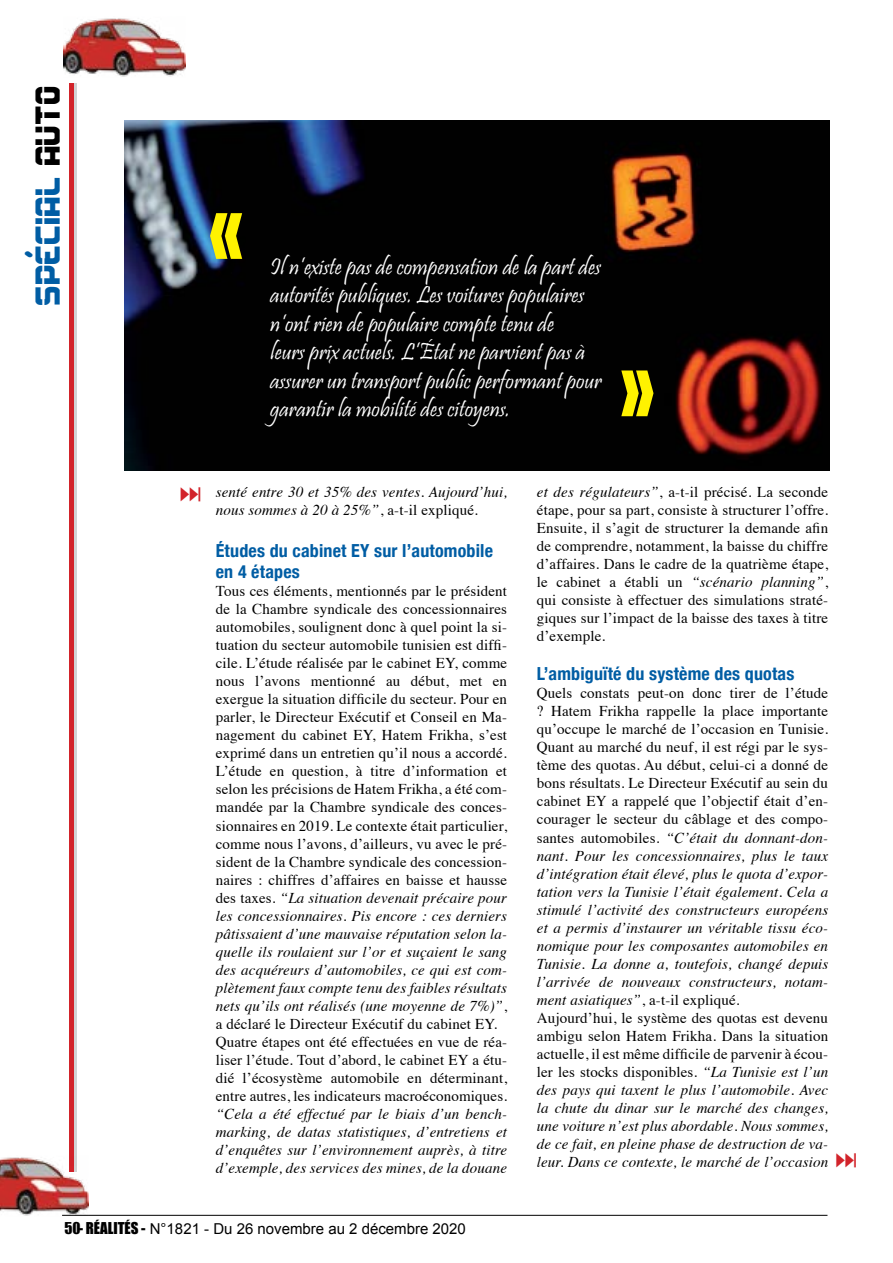
<style>
.page{position:relative;width:893px;height:1263px;background:#fff}
.page>*{position:absolute;margin:0;border:0;box-sizing:border-box;transform-origin:0 0}
.t1{font:900 85.5px "Benton Sans Extra Comp";color:#fff200}
.t2{font:36px "Soldier Laser Condensed";color:#005da4}
.t3{font:24px/28.5px "Pristina";color:#fff}
.t4{font:700 condensed 18px/21px "Helvetica Neue";letter-spacing:.01em;color:#005da4}
.t5{font:15px/18px "Times";letter-spacing:.01em;color:#000}
.t6{font:italic 15px/18px "Times";letter-spacing:.01em;color:#000}
.t7{font:15px "Arial";color:#000}
.s1{color:#000}
.s2{font-style:normal}
.s3{font-style:italic}
.s4{font-family:"Impact"}
</style>
<div class="page">
<hr style="left:62px;top:1215px;width:765px;height:1px;background:#000">
<div style="left:72px;top:83px;width:5px;height:1088px;background:#d1d3d4"></div>
<div style="left:69px;top:83px;width:5px;height:1088px;background:#d2232a"></div>
<img style="left:0;top:1157px;width:88px;height:59px">
<img style="left:64px;top:18px;width:121px;height:59px">
<img style="left:124px;top:120px;width:705px;height:351px">
<svg style="left:621px;top:370px;width:32px;height:46px"></svg>
<h2 class="t2" style="left:25px;top:306px;width:222px;rotate:-90deg">Spécial <span class="s1">Auto</span></h2>
<h1 class="t1" style="left:209px;top:178px;width:35px">«</h1>
<p class="t3" style="left:270px;top:256px;width:333px">Il n’existe pas de compensation de la part des autorités publiques. Les voitures populaires n’ont rien de populaire compte tenu de<br>leurs prix actuels. L’État ne parvient pas à assurer un transport public performant pour garantir la mobilité des citoyens.</p>
<p class="t6" style="left:216px;top:485px;width:293px">senté entre 30 et 35% des ventes. Aujourd’hui, nous sommes à 20 à 25%”<span class="s2">, a-t-il expliqué.</span></p>
<p class="t4" style="left:216px;top:540px;width:279px">Études du cabinet EY sur l’automobile en 4 étapes</p>
<p class="t5" style="left:216px;top:584px;width:293px">Tous ces éléments, mentionnés par le président de la Chambre syndicale des concessionnaires automobiles, soulignent donc à quel point la si&shy;tuation du secteur automobile tunisien est diffi&shy;cile. L’étude réalisée par le cabinet EY, comme nous l’avons mentionné au début, met en exergue la situation difficile du secteur. Pour en parler, le Directeur Exécutif et Conseil en Ma&shy;nagement du cabinet EY, Hatem Frikha, s’est exprimé dans un entretien qu’il nous a accordé.<br>L’étude en question, à titre d’information et selon les précisions de Hatem Frikha, a été com&shy;mandée par la Chambre syndicale des conces&shy;sionnaires en 2019. Le contexte était particulier, comme nous l’avons, d’ailleurs, vu avec le pré&shy;sident de la Chambre syndicale des concession&shy;naires : chiffres d’affaires en baisse et hausse des taxes. <span class="s3">“La situation devenait précaire pour les concessionnaires. Pis encore : ces derniers pâtissaient d’une mauvaise réputation selon la&shy;quelle ils roulaient sur l’or et suçaient le sang des acquéreurs d’automobiles, ce qui est com&shy;plètement faux compte tenu des faibles résultats nets qu’ils ont réalisés (une moyenne de 7%)”</span>, a déclaré le Directeur Exécutif du cabinet EY.<br>Quatre étapes ont été effectuées en vue de réa&shy;liser l’étude. Tout d’abord, le cabinet EY a étu&shy;dié l’écosystème automobile en déterminant, entre autres, les indicateurs macroéconomiques.</p>
<p class="t6" style="left:216px;top:1106px;width:293px;text-align:justify">“Cela a été effectué par le biais d’un bench&shy;marking, de datas statistiques, d’entretiens et d’enquêtes sur l’environnement auprès, à titre d’exemple, des services des mines, de la douane</p>
<p class="t5" style="left:537px;top:485px;width:293px;text-align:justify"><span class="s3">et des régulateurs”</span>, a-t-il précisé. La seconde étape, pour sa part, consiste à structurer l’offre.<br>Ensuite, il s’agit de structurer la demande afin de comprendre, notamment, la baisse du chiffre d’affaires. Dans le cadre de la quatrième étape, le cabinet a établi un <span class="s3">“scénario planning”</span>, qui consiste à effectuer des simulations straté&shy;giques sur l’impact de la baisse des taxes à titre d’exemple.</p>
<p class="t4" style="left:537px;top:663px;width:259px">L’ambiguïté du système des quotas</p>
<p class="t6" style="left:537px;top:686px;width:293px"><span class="s2">Quels constats peut-on donc tirer de l’étude ? Hatem Frikha rappelle la place importante qu’occupe le marché de l’occasion en Tunisie.<br>Quant au marché du neuf, il est régi par le sys&shy;tème des quotas. Au début, celui-ci a donné de bons résultats. Le Directeur Exécutif au sein du cabinet EY a rappelé que l’objectif était d’en&shy;courager le secteur du câblage et des compo&shy;santes automobiles.</span> “C’était du donnant-don&shy;nant. Pour les concessionnaires, plus le taux d’intégration était élevé, plus le quota d’expor&shy;tation vers la Tunisie l’était également. Cela a stimulé l’activité des constructeurs européens et a permis d’instaurer un véritable tissu éco&shy;nomique pour les composantes automobiles en Tunisie. La donne a, toutefois, changé depuis l’arrivée de nouveaux constructeurs, notam&shy;ment asiatiques”<span class="s2">, a-t-il expliqué.<br>Aujourd’hui, le système des quotas est devenu ambigu selon Hatem Frikha. Dans la situation actuelle, il est même difficile de parvenir à écou&shy;ler les stocks disponibles.</span> “La Tunisie est l’un des pays qui taxent le plus l’automobile. Avec la chute du dinar sur le marché des changes, une voiture n’est plus abordable. Nous sommes, de ce fait, en pleine phase de destruction de va&shy;leur. Dans ce contexte, le marché de l’occasion</p>
<p class="t7" style="left:64px;top:1221px;width:403px"><span class="s4">50- RÉALITÉS -</span> N°1821 - Du 26 novembre au 2 décembre 2020</p>
</div>
